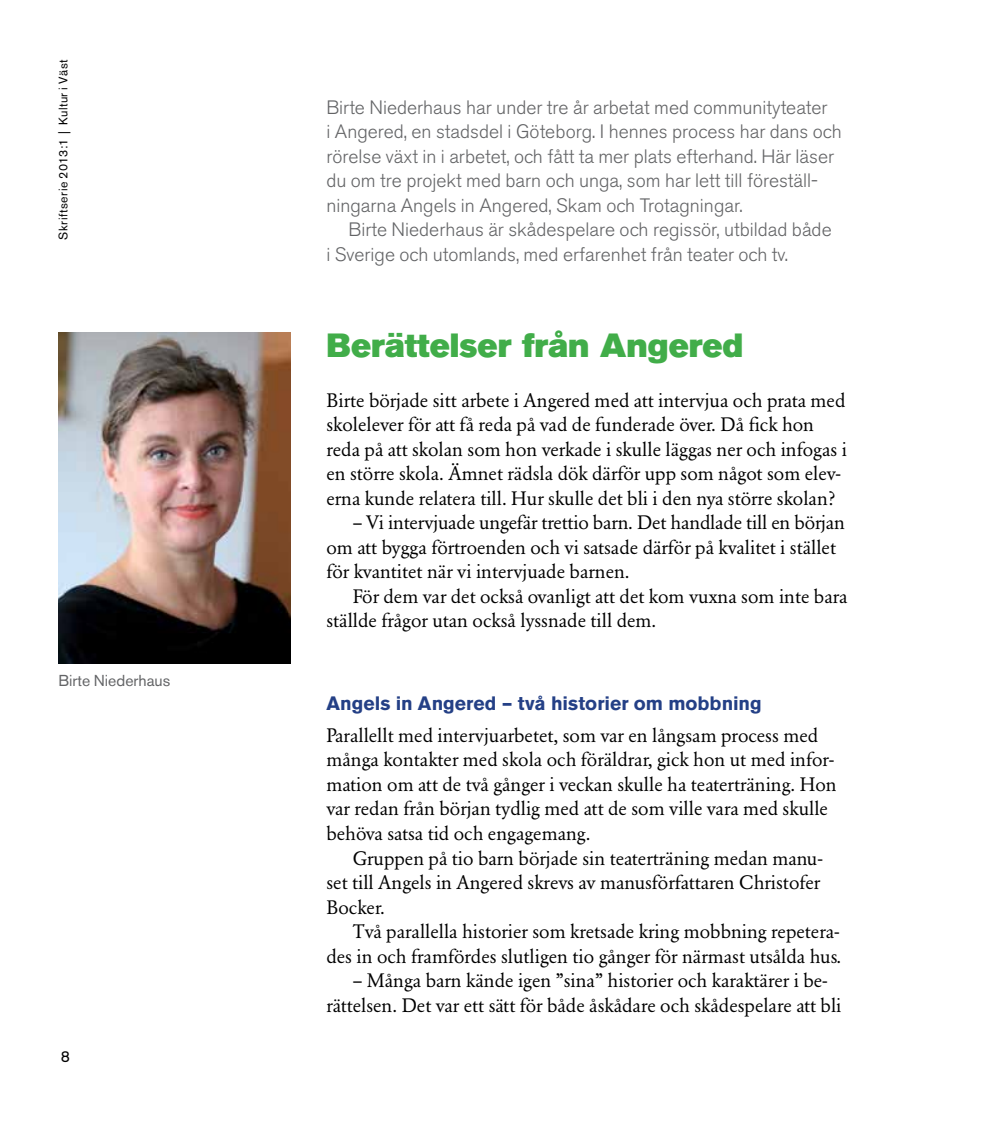
<style>
.page{position:relative;width:993px;height:1122px;background:#fff}
.page>*{position:absolute;margin:0;border:0;box-sizing:border-box;transform-origin:0 0}
.t1{font:33.25px "Akzidenz Grotesk BE Super";color:#41ad49}
.t2{font:19.25px/24.5px "Garamond BE Pro";color:#000}
.t3{font:300 19.25px/24.5px "Akzidenz Grotesk BE";color:#636466}
.t4{font:700 19.25px "Akzidenz Grotesk BE";color:#244086}
.t5{font:15.75px "Akzidenz Grotesk BE";color:#636466}
.t6{font:15.75px "Akzidenz Grotesk BE";color:#000}
.t7{font:12.25px "Akzidenz Grotesk BE";letter-spacing:.04em;color:#000}
</style>
<div class="page">
<img style="left:58px;top:332px;width:232px;height:331px">
<p class="t7" style="left:56px;top:239px;width:181px;rotate:-90deg">Skriftserie 2013:1 | Kultur i Väst</p>
<p class="t5" style="left:58px;top:671px;width:113px">Birte Niederhaus</p>
<p class="t6" style="left:61px;top:1047px;width:11px">8</p>
<p class="t3" style="left:326px;top:95px;width:516px">Birte Niederhaus har under tre år arbetat med communityteater<br>i Angered, en stadsdel i Göteborg. I hennes process har dans och rörelse växt in i arbetet, och fått ta mer plats efterhand. Här läser du om tre projekt med barn och unga, som har lett till föreställ&shy;ningarna Angels in Angered, Skam och Trotagningar.</p>
<p class="t3" style="left:326px;top:218px;width:506px;text-indent:22px">Birte Niederhaus är skådespelare och regissör, utbildad både i Sverige och utomlands, med erfarenhet från teater och tv.</p>
<h1 class="t1" style="left:326px;top:326px;width:418px">Berättelser från Angered</h1>
<p class="t2" style="left:326px;top:387px;width:522px">Birte började sitt arbete i Angered med att intervjua och prata med skolelever för att få reda på vad de funderade över. Då fick hon reda på att skolan som hon verkade i skulle läggas ner och infogas i en större skola. Ämnet rädsla dök därför upp som något som elev&shy;erna kunde relatera till. Hur skulle det bli i den nya större skolan?</p>
<p class="t2" style="left:326px;top:510px;width:520px;text-indent:26px">– Vi intervjuade ungefär trettio barn. Det handlade till en början om att bygga förtroenden och vi satsade därför på kvalitet i stället för kvantitet när vi intervjuade barnen.</p>
<p class="t2" style="left:326px;top:583px;width:522px;text-indent:26px">För dem var det också ovanligt att det kom vuxna som inte bara ställde frågor utan också lyssnade till dem.</p>
<p class="t4" style="left:326px;top:692px;width:437px">Angels in Angered – två historier om mobbning</p>
<p class="t2" style="left:326px;top:722px;width:511px">Parallellt med intervjuarbetet, som var en långsam process med många kontakter med skola och föräldrar, gick hon ut med infor&shy;mation om att de två gånger i veckan skulle ha teaterträning. Hon var redan från början tydlig med att de som ville vara med skulle behöva satsa tid och engagemang.</p>
<p class="t2" style="left:326px;top:845px;width:498px;text-indent:26px">Gruppen på tio barn började sin teaterträning medan manu&shy;set till Angels in Angered skrevs av manusförfattaren Christofer<br>Bocker.</p>
<p class="t2" style="left:326px;top:918px;width:516px;text-align:right">Två parallella historier som kretsade kring mobbning repetera&shy;des in och framfördes slutligen tio gånger för närmast utsålda hus.</p>
<p class="t2" style="left:326px;top:967px;width:516px;text-indent:26px">– Många barn kände igen ”sina” historier och karaktärer i be&shy;rättelsen. Det var ett sätt för både åskådare och skådespelare att bli</p>
</div>
